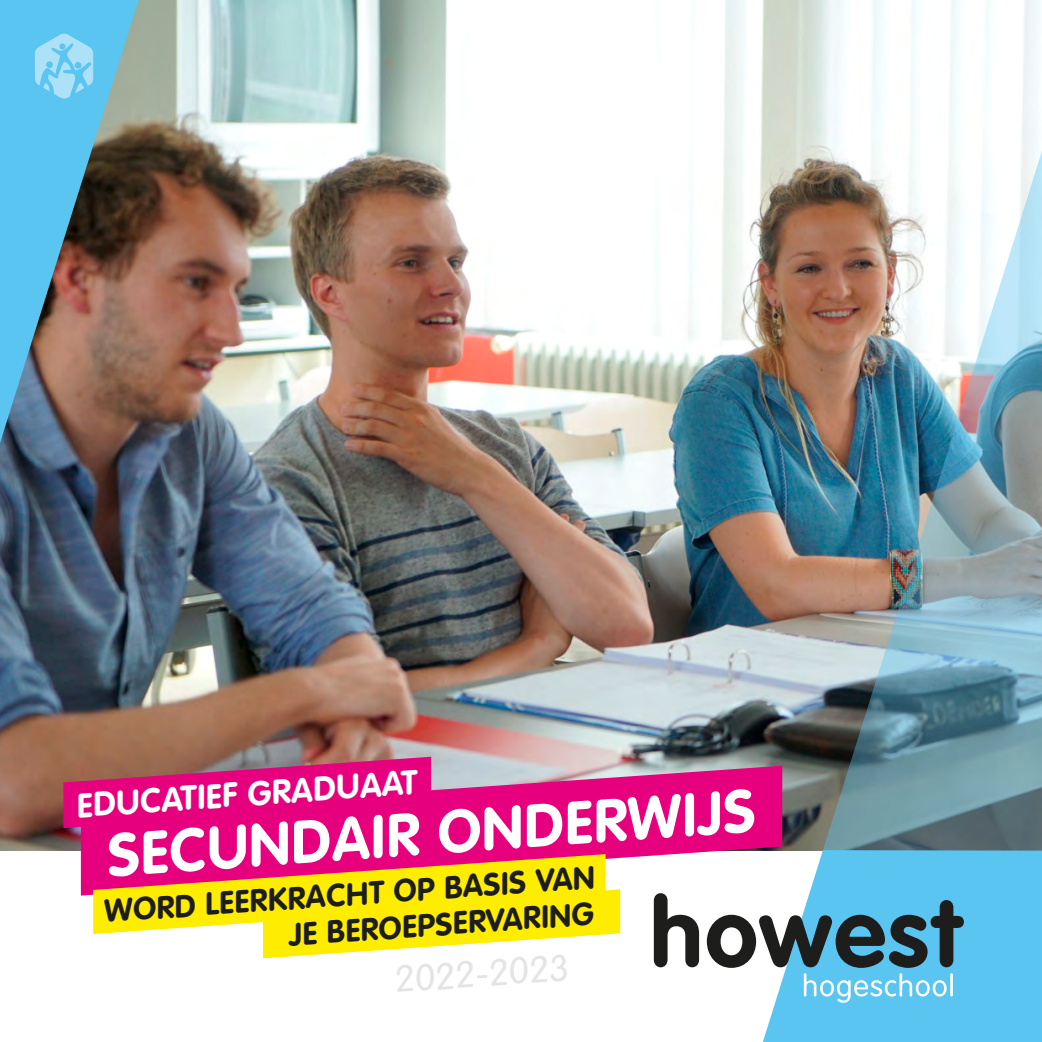
<style>
.page{position:relative;width:1042px;height:1042px;background:#fff}
.page>*{position:absolute;margin:0;border:0;box-sizing:border-box;transform-origin:0 0}
.t1{font:700 59.68px "VAG Rounded Std";color:#fff}
.t2{font:300 36.93px "VAG Rounded Std";color:#e4e4e4}
.t3{font:700 33.77px "VAG Rounded Std";color:#fff}
.t4{font:700 31.5px "VAG Rounded Std";color:#1d1d1b}
</style>
<div class="page">
<img style="left:0;top:0;width:751px;height:719px">
<svg style="left:0;top:0;width:139px;height:443px;background:#6a8e9c"></svg>
<svg style="left:35px;top:33px;width:58px;height:66px;background:#87d4f5"></svg>
<img style="left:751px;top:0;width:291px;height:850px">
<div style="left:763px;top:850px;width:279px;height:192px;background:#5bc5f2"></div>
<svg style="left:654px;top:941px;width:45px;height:26px"></svg>
<svg style="left:707px;top:900px;width:257px;height:103px"></svg>
<hr style="left:950px;top:973px;width:3px;height:23px;background:#fff">
<img style="left:0;top:719px;width:862px;height:222px">
<svg style="left:18px;top:730px;width:458px;height:124px;background:#c72f72"></svg>
<svg style="left:93px;top:854px;width:527px;height:104px"></svg>
<p class="t3" style="left:75px;top:786px;width:342px;rotate:-4deg">EDUCATIEF GRADUAAT</p>
<h1 class="t1" style="left:104px;top:821px;width:651px;rotate:-4deg">SECUNDAIR ONDERWIJS</h1>
<p class="t4" style="left:102px;top:893px;width:493px;rotate:-4deg">WORD LEERKRACHT OP BASIS VAN</p>
<p class="t4" style="left:287px;top:916px;width:307px;rotate:-4deg">JE BEROEPSERVARING</p>
<p class="t2" style="left:393px;top:958px;width:176px;rotate:-4deg">2022-2023</p>
</div>
